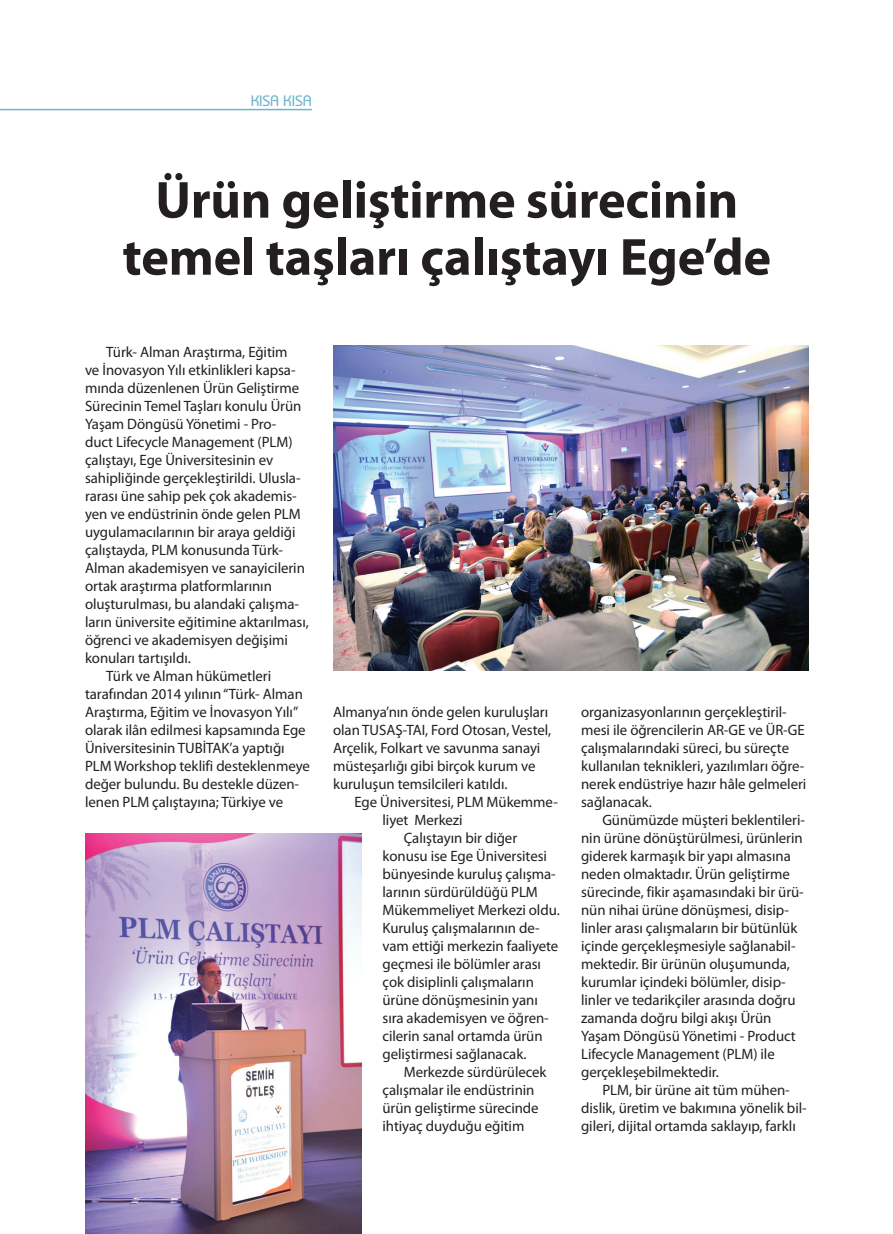
<style>
.page{position:relative;width:893px;height:1234px;background:#fff}
.page>*{position:absolute;margin:0;border:0;box-sizing:border-box;transform-origin:0 0}
.Baslik2{font:700 52.5px "Myriad Pro";letter-spacing:-.005em;color:#231f20}
.t1{font:15px/18px "Myriad Pro";letter-spacing:-.005em;color:#231f20}
.SAYFA_ADI{font:500 15px "Bauhaus IT Cby BT";letter-spacing:-.005em;color:#6db5ce}
</style>
<div class="page">
<hr style="left:0;top:109px;width:312px;height:1px;background:#6db5ce">
<img style="left:85px;top:833px;width:276px;height:400px">
<img style="left:333px;top:345px;width:475px;height:325px">
<p class="SAYFA_ADI" style="left:251px;top:92px;width:63px">KISA KISA</p>
<p class="Baslik2" style="left:155px;top:166px;width:585px">Ürün geliştirme sürecinin</p>
<p class="Baslik2" style="left:122px;top:223px;width:650px">temel taşları çalıştayı Ege’de</p>
<p class="t1" style="left:85px;top:342px;width:225px;text-indent:21px">Türk- Alman Araştırma, Eğitim<br>ve İnovasyon Yılı etkinlikleri kapsa&shy;mında düzenlenen Ürün Geliştirme Sürecinin Temel Taşları konulu Ürün Yaşam Döngüsü Yönetimi - Pro-<br>duct Lifecycle Management (PLM) çalıştayı, Ege Üniversitesinin ev sahipliğinde gerçekleştirildi. Ulusla&shy;rarası üne sahip pek çok akademis&shy;yen ve endüstrinin önde gelen PLM uygulamacılarının bir araya geldiği çalıştayda, PLM konusunda Türk-Alman akademisyen ve sanayicilerin ortak araştırma platformlarının oluşturulması, bu alandaki çalışma&shy;ların üniversite eğitimine aktarılması, öğrenci ve akademisyen değişimi konuları tartışıldı.</p>
<p class="t1" style="left:85px;top:666px;width:226px;text-indent:21px">Türk ve Alman hükümetleri tarafından 2014 yılının “Türk- Alman Araştırma, Eğitim ve İnovasyon Yılı” olarak ilân edilmesi kapsamında Ege Üniversitesinin TUBİTAK’a yaptığı PLM Workshop teklifi desteklenmeye değer bulundu. Bu destekle düzen&shy;lenen PLM çalıştayına; Türkiye ve</p>
<p class="t1" style="left:333px;top:702px;width:220px">Almanya’nın önde gelen kuruluşları olan TUSAŞ-TAI, Ford Otosan, Vestel, Arçelik, Folkart ve savunma sanayi müsteşarlığı gibi birçok kurum ve kuruluşun temsilcileri katıldı.</p>
<p class="t1" style="left:383px;top:792px;width:177px;text-indent:-28px">Ege Üniversitesi, PLM Mükemme&shy;liyet Merkezi</p>
<p class="t1" style="left:383px;top:828px;width:179px;text-indent:21px">Çalıştayın bir diğer konusu ise Ege Üniversitesi bünyesinde kuruluş çalışma&shy;larının sürdürüldüğü PLM<br>Mükemmeliyet Merkezi oldu.<br>Kuruluş çalışmalarının de&shy;vam ettiği merkezin faaliyete geçmesi ile bölümler arası çok disiplinli çalışmaların ürüne dönüşmesinin yanı sıra akademisyen ve öğren&shy;cilerin sanal ortamda ürün geliştirmesi sağlanacak.</p>
<p class="t1" style="left:383px;top:1062px;width:166px;text-indent:21px">Merkezde sürdürülecek çalışmalar ile endüstrinin ürün geliştirme sürecinde ihtiyaç duyduğu eğitim</p>
<p class="t1" style="left:581px;top:702px;width:227px">organizasyonlarının gerçekleştiril&shy;mesi ile öğrencilerin AR-GE ve ÜR-GE çalışmalarındaki süreci, bu süreçte kullanılan teknikleri, yazılımları öğre&shy;nerek endüstriye hazır hâle gelmeleri sağlanacak.</p>
<p class="t1" style="left:581px;top:810px;width:225px;text-indent:21px">Günümüzde müşteri beklentileri&shy;nin ürüne dönüştürülmesi, ürünlerin giderek karmaşık bir yapı almasına neden olmaktadır. Ürün geliştirme sürecinde, fikir aşamasındaki bir ürü&shy;nün nihai ürüne dönüşmesi, disip&shy;linler arası çalışmaların bir bütünlük içinde gerçekleşmesiyle sağlanabil&shy;mektedir. Bir ürünün oluşumunda, kurumlar içindeki bölümler, disip&shy;linler ve tedarikçiler arasında doğru zamanda doğru bilgi akışı Ürün Yaşam Döngüsü Yönetimi - Product Lifecycle Management (PLM) ile gerçekleşebilmektedir.</p>
<p class="t1" style="left:581px;top:1080px;width:227px;text-indent:21px">PLM, bir ürüne ait tüm mühen&shy;dislik, üretim ve bakımına yönelik bil&shy;gileri, dijital ortamda saklayıp, farklı</p>
</div>
